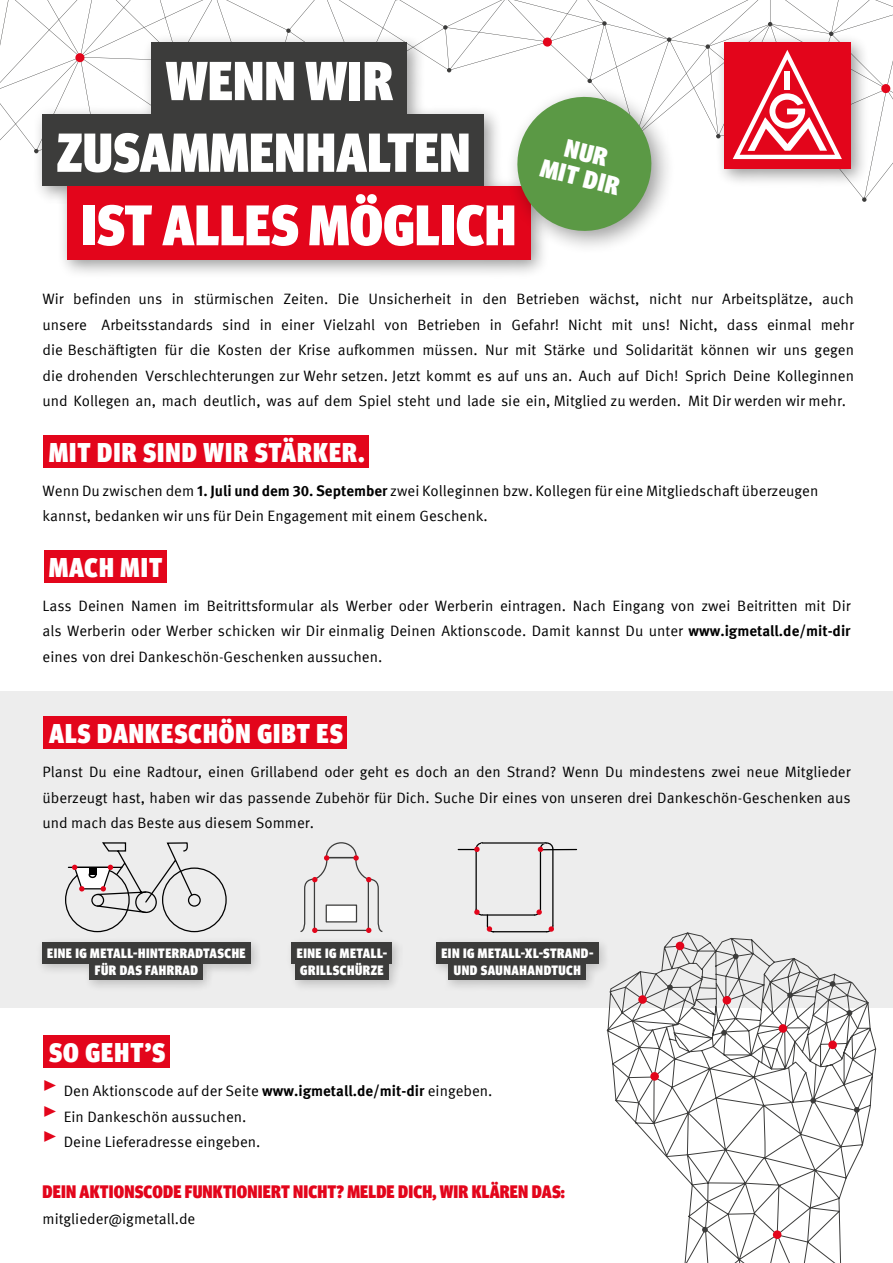
<style>
.page{position:relative;width:893px;height:1263px;background:#fff}
.page>*{position:absolute;margin:0;border:0;box-sizing:border-box;transform-origin:0 0}
.t1{font:900 condensed 57.15px "Meta Head IGM";letter-spacing:.01em;color:#fff}
.t2{font:900 condensed 54.9px "Meta Head IGM";letter-spacing:.01em;color:#fff}
.t3{font:900 condensed 27px "Meta Head IGM";letter-spacing:.04em;color:#fff}
.t4{font:900 condensed 25.2px/25.2px "Meta Head IGM";color:#fff;text-align:center}
.t5{font:900 condensed 18px "Meta Head IGM";letter-spacing:.01em;color:#e3051b}
.t6{font:15px/25.5px "Meta IGM";color:#000;text-align:justify}
.t7{font:900 condensed 13.5px/16.2px "Meta Head IGM";letter-spacing:.04em;color:#fff;text-align:center}
.s1{font-weight:700}
.s2{font-weight:700;font-size:30px;color:#e3051b}
</style>
<div class="page">
<div style="left:0;top:692px;width:893px;height:316px;background:#ededed"></div>
<div style="left:44px;top:435px;width:325px;height:32px;background:#e3051b"></div>
<div style="left:44px;top:550px;width:123px;height:32px;background:#e3051b"></div>
<div style="left:44px;top:716px;width:303px;height:32px;background:#e3051b"></div>
<div style="left:44px;top:1035px;width:126px;height:32px;background:#e3051b"></div>
<div style="left:33px;top:32px;width:517px;height:247px;background:#000;opacity:.4"></div>
<div style="left:67px;top:186px;width:463px;height:73px;background:#e3051b"></div>
<div style="left:504px;top:84px;width:172px;height:172px;background:#000;opacity:.4"></div>
<svg style="left:606px;top:932px;width:270px;height:331px"></svg>
<div style="left:638px;top:995px;width:9px;height:9px;background:#e3051b;border-radius:50%"></div>
<div style="left:779px;top:1024px;width:8px;height:9px;background:#e3051b;border-radius:50%"></div>
<div style="left:676px;top:942px;width:8px;height:8px;background:#e3051b;border-radius:50%"></div>
<div style="left:723px;top:996px;width:8px;height:8px;background:#e3051b;border-radius:50%"></div>
<div style="left:828px;top:1040px;width:9px;height:9px;background:#e3051b;border-radius:50%"></div>
<div style="left:650px;top:1072px;width:9px;height:9px;background:#e3051b;border-radius:50%"></div>
<div style="left:773px;top:1230px;width:8px;height:9px;background:#e3051b;border-radius:50%"></div>
<svg style="left:667px;top:984px;width:6px;height:6px"></svg>
<svg style="left:733px;top:953px;width:6px;height:6px"></svg>
<svg style="left:787px;top:992px;width:6px;height:6px"></svg>
<svg style="left:847px;top:1010px;width:5px;height:6px"></svg>
<svg style="left:830px;top:981px;width:5px;height:6px"></svg>
<svg style="left:721px;top:1030px;width:6px;height:5px"></svg>
<svg style="left:810px;top:1098px;width:6px;height:5px"></svg>
<svg style="left:702px;top:1227px;width:6px;height:5px"></svg>
<svg style="left:854px;top:1107px;width:6px;height:6px"></svg>
<svg style="left:0;top:0;width:893px;height:238px"></svg>
<svg style="left:300px;top:842px;width:83px;height:91px"></svg>
<hr style="left:540px;top:849px;width:36px;height:1px;background:#000">
<svg style="left:458px;top:842px;width:96px;height:91px"></svg>
<div style="left:36px;top:936px;width:227px;height:56px;background:#000;opacity:.2"></div>
<div style="left:42px;top:942px;width:209px;height:22px;background:#3c3c3b"></div>
<div style="left:90px;top:959px;width:113px;height:21px;background:#3c3c3b"></div>
<div style="left:286px;top:936px;width:119px;height:56px;background:#000;opacity:.2"></div>
<div style="left:292px;top:942px;width:100px;height:22px;background:#3c3c3b"></div>
<div style="left:295px;top:959px;width:94px;height:21px;background:#3c3c3b"></div>
<div style="left:430px;top:936px;width:181px;height:56px;background:#000;opacity:.2"></div>
<div style="left:436px;top:942px;width:163px;height:22px;background:#3c3c3b"></div>
<div style="left:449px;top:959px;width:137px;height:21px;background:#3c3c3b"></div>
<svg style="left:65px;top:842px;width:162px;height:91px"></svg>
<h2 class="t2" style="left:166px;top:37px;width:228px">WENN WIR</h2>
<h2 class="t2" style="left:57px;top:109px;width:415px">ZUSAMMENHALTEN</h2>
<h1 class="t1" style="left:81px;top:180px;width:436px">IST ALLES MÖGLICH</h1>
<h3 class="t4" style="left:551px;top:129px;width:82px;rotate:14deg">NUR<br>MIT DIR</h3>
<p class="t6" style="left:43px;top:285px;width:813px">Wir befinden uns in stürmischen Zeiten. Die Unsicherheit in den Betrieben wächst, nicht nur Arbeitsplätze, auch unsere Arbeitsstandards sind in einer Vielzahl von Betrieben in Gefahr! Nicht mit uns! Nicht, dass einmal mehr die Beschäftigten für die Kosten der Krise aufkommen müssen. Nur mit Stärke und Solidarität können wir uns gegen die drohenden Verschlechterungen zur Wehr setzen. Jetzt kommt es auf uns an. Auch auf Dich! Sprich Deine Kolleginnen und Kollegen an, mach deutlich, was auf dem Spiel steht und lade sie ein, Mitglied zu werden. Mit Dir werden wir mehr.</p>
<h3 class="t3" style="left:49px;top:431px;width:317px">MIT DIR SIND WIR STÄRKER.</h3>
<p class="t6" style="left:43px;top:477px;width:777px">Wenn Du zwischen dem <span class="s1">1. Juli und dem 30. September</span> zwei Kolleginnen bzw. Kollegen für eine Mitgliedschaft überzeugen kannst, bedanken wir uns für Dein Engagement mit einem Geschenk.</p>
<h3 class="t3" style="left:49px;top:546px;width:115px">MACH MIT</h3>
<p class="t6" style="left:43px;top:592px;width:810px">Lass Deinen Namen im Beitrittsformular als Werber oder Werberin eintragen. Nach Eingang von zwei Beitritten mit Dir als Werberin oder Werber schicken wir Dir einmalig Deinen Aktionscode. Damit kannst Du unter <span class="s1">www.igmetall.de/mit-dir </span>eines von drei Dankeschön-Geschenken aussuchen.</p>
<h3 class="t3" style="left:49px;top:712px;width:295px">ALS DANKESCHÖN GIBT ES</h3>
<p class="t6" style="left:43px;top:758px;width:810px">Planst Du eine Radtour, einen Grillabend oder geht es doch an den Strand? Wenn Du mindestens zwei neue Mitglieder überzeugt hast, haben wir das passende Zubehör für Dich. Suche Dir eines von unseren drei Dankeschön-Geschenken aus und mach das Beste aus diesem Sommer.</p>
<p class="t7" style="left:47px;top:945px;width:200px">EINE IG METALL-HINTERRADTASCHE<br>FÜR DAS FAHRRAD</p>
<p class="t7" style="left:297px;top:945px;width:92px;text-align:left">EINE IG METALL-<br>GRILLSCHÜRZE</p>
<p class="t7" style="left:441px;top:945px;width:154px">EIN IG METALL-XL-STRAND-<br>UND SAUNAHANDTUCH</p>
<h3 class="t3" style="left:49px;top:1031px;width:118px">SO GEHT’S</h3>
<p class="t6" style="left:43px;top:1077px;width:451px;text-align:left"><span class="s2">▸</span> Den Aktionscode auf der Seite <span class="s1">www.igmetall.de/mit-dir</span> eingeben. <span class="s2">▸</span> Ein Dankeschön aussuchen.<br><span class="s2">▸</span> Deine Lieferadresse eingeben.</p>
<p class="t5" style="left:43px;top:1177px;width:524px">DEIN AKTIONSCODE FUNKTIONIERT NICHT? MELDE DICH, WIR KLÄREN DAS:</p>
<p class="t6" style="left:43px;top:1205px;width:154px">mitglieder@igmetall.de</p>
</div>
